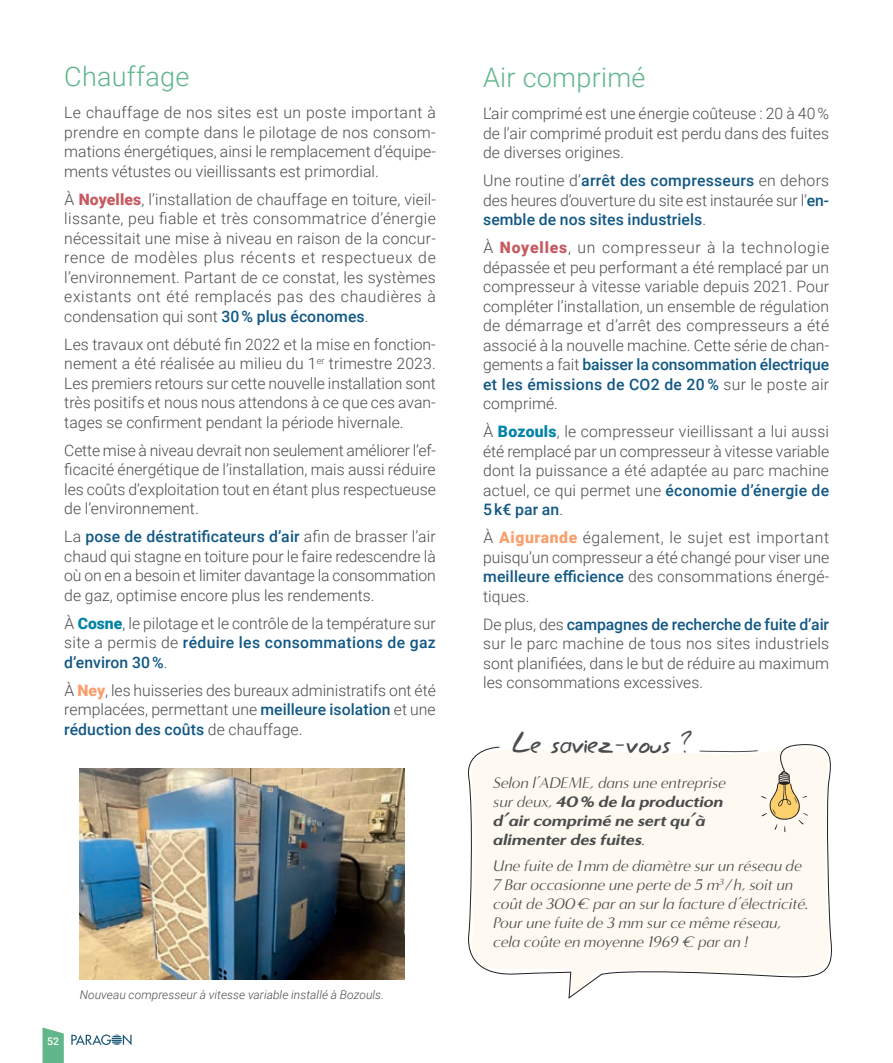
<style>
.page{position:relative;width:893px;height:1063px;background:#fff}
.page>*{position:absolute;margin:0;border:0;box-sizing:border-box;transform-origin:0 0}
.t1{font:30px "Easy Speech";letter-spacing:.005em;color:#4b4c4d}
.t2{font:300 27px "Roboto";letter-spacing:.01em;color:#61b68c}
.t3{font:300 15.75px/19.5px "Roboto";letter-spacing:.005em;color:#4b4c4d;text-align:justify}
.t4{font:italic 15.75px/18.9px "Minerva Modern";color:#4b4c4d}
.t5{font:italic 900 15.75px/18.9px "Minerva Modern";color:#4b4c4d}
.t6{font:italic 300 12px "Roboto";letter-spacing:.005em;color:#4b4c4d}
.t7{font:500 10.5px "Roboto";color:#fff}
.s1{font-weight:900;color:#c75a60}
.s2{font-weight:500;color:#115884}
.s3{font-weight:900;color:#0083a7}
.s4{font-weight:900;color:#f89f6d}
.s5{font-weight:400}
</style>
<div class="page">
<svg style="left:43px;top:1028px;width:21px;height:35px"></svg>
<svg style="left:71px;top:1034px;width:61px;height:11px"></svg>
<svg style="left:468px;top:744px;width:364px;height:255px"></svg>
<svg style="left:699px;top:750px;width:59px;height:3px"></svg>
<img style="left:80px;top:768px;width:324px;height:212px">
<h2 class="t2" style="left:64px;top:58px;width:127px">Chauffage</h2>
<p class="t3" style="left:64px;top:102px;width:373px">Le chauffage de nos sites est un poste important à prendre en compte dans le pilotage de nos consom&shy;mations énergétiques, ainsi le remplacement d’équipe&shy;ments vétustes ou vieillissants est primordial.</p>
<p class="t3" style="left:64px;top:189px;width:373px">À <span class="s1">Noyelles</span>, l’installation de chauffage en toiture, vieil&shy;lissante, peu fiable et très consommatrice d’énergie nécessitait une mise à niveau en raison de la concur&shy;rence de modèles plus récents et respectueux de l’environnement. Partant de ce constat, les systèmes existants ont été remplacés pas des chaudières à condensation qui sont <span class="s2">30 % plus économes</span>.</p>
<p class="t3" style="left:64px;top:334px;width:373px">Les travaux ont débuté fin 2022 et la mise en fonction&shy;nement a été réalisée au milieu du 1<sup>er</sup> trimestre 2023.<br>Les premiers retours sur cette nouvelle installation sont très positifs et nous nous attendons à ce que ces avan&shy;tages se confirment pendant la période hivernale.</p>
<p class="t3" style="left:64px;top:440px;width:373px">Cette mise à niveau devrait non seulement améliorer l’ef&shy;ficacité énergétique de l’installation, mais aussi réduire les coûts d’exploitation tout en étant plus respectueuse de l’environnement.</p>
<p class="t3" style="left:64px;top:526px;width:373px">La <span class="s2">pose de déstratificateurs d’air</span> afin de brasser l’air chaud qui stagne en toiture pour le faire redescendre là où on en a besoin et limiter davantage la consommation de gaz, optimise encore plus les rendements.</p>
<p class="t3" style="left:64px;top:613px;width:373px">À <span class="s3">Cosne</span>, le pilotage et le contrôle de la température sur site a permis de <span class="s2">réduire les consommations de gaz d’environ 30 %</span>.</p>
<p class="t3" style="left:64px;top:680px;width:373px">À <span class="s4">Ney</span>, les huisseries des bureaux administratifs ont été remplacées, permettant une <span class="s2">meilleure isolation</span> et une <span class="s2">réduction des coûts</span> de chauffage.</p>
<p class="t7" style="left:47px;top:1034px;width:13px">52</p>
<p class="t6" style="left:80px;top:987px;width:306px">Nouveau compresseur à vitesse variable installé à Bozouls.</p>
<h2 class="t2" style="left:483px;top:59px;width:164px">Air comprimé</h2>
<p class="t3" style="left:483px;top:104px;width:348px">L’air comprimé est une énergie coûteuse : 20 à 40 % de l’air comprimé produit est perdu dans des fuites de diverses origines.</p>
<p class="t3" style="left:483px;top:171px;width:348px">Une routine d’<span class="s2">arrêt des compresseurs</span> en dehors des heures d’ouverture du site est instaurée sur l’<span class="s2">en&shy;semble de nos sites industriels</span>.</p>
<p class="t3" style="left:483px;top:238px;width:348px">À <span class="s1">Noyelles</span>, un compresseur à la technologie dépassée et peu performant a été remplacé par un compresseur à vitesse variable depuis 2021. Pour compléter l’installation, un ensemble de régulation de démarrage et d’arrêt des compresseurs a été associé à la nouvelle machine. Cette série de chan&shy;gements a fait <span class="s2">baisser la consommation électrique et les émissions de CO2 de 20 %</span> sur le poste air comprimé.</p>
<p class="t3" style="left:483px;top:421px;width:348px">À <span class="s3">Bozouls</span>, le compresseur vieillissant a lui aussi été remplacé par un compresseur à vitesse variable dont la puissance a été adaptée au parc machine actuel, ce qui permet une <span class="s2">économie d’énergie de 5 k€ par an</span>.</p>
<p class="t3" style="left:483px;top:527px;width:348px">À <span class="s4">Aigurande</span> également, le sujet est important puisqu’un compresseur a été changé pour viser une <span class="s2">meilleure efficience</span> des consommations énergé&shy;tiques.</p>
<p class="t3" style="left:483px;top:614px;width:348px">De plus, des <span class="s2">campagnes de recherche de fuite d’air </span>sur le parc machine de tous nos sites industriels sont planifiées, dans le but de réduire au maximum les consommations excessives.</p>
<h1 class="t1" style="left:513px;top:725px;width:180px">Le saviez-vous ?</h1>
<p class="t5" style="left:493px;top:773px;width:234px"><span class="s5">Selon l’ADEME, dans une entreprise sur deux,</span> 40% de la production d’air comprimé ne sert qu’à alimenter des fuites<span class="s5">.</span></p>
<p class="t4" style="left:493px;top:857px;width:317px">Une fuite de 1mm de diamètre sur un réseau de 7 Bar occasionne une perte de 5 m<sup>3</sup>/h, soit un coût de 300€ par an sur la facture d’électricité.<br>Pour une fuite de 3 mm sur ce même réseau, cela coûte en moyenne 1969 € par an !</p>
</div>
